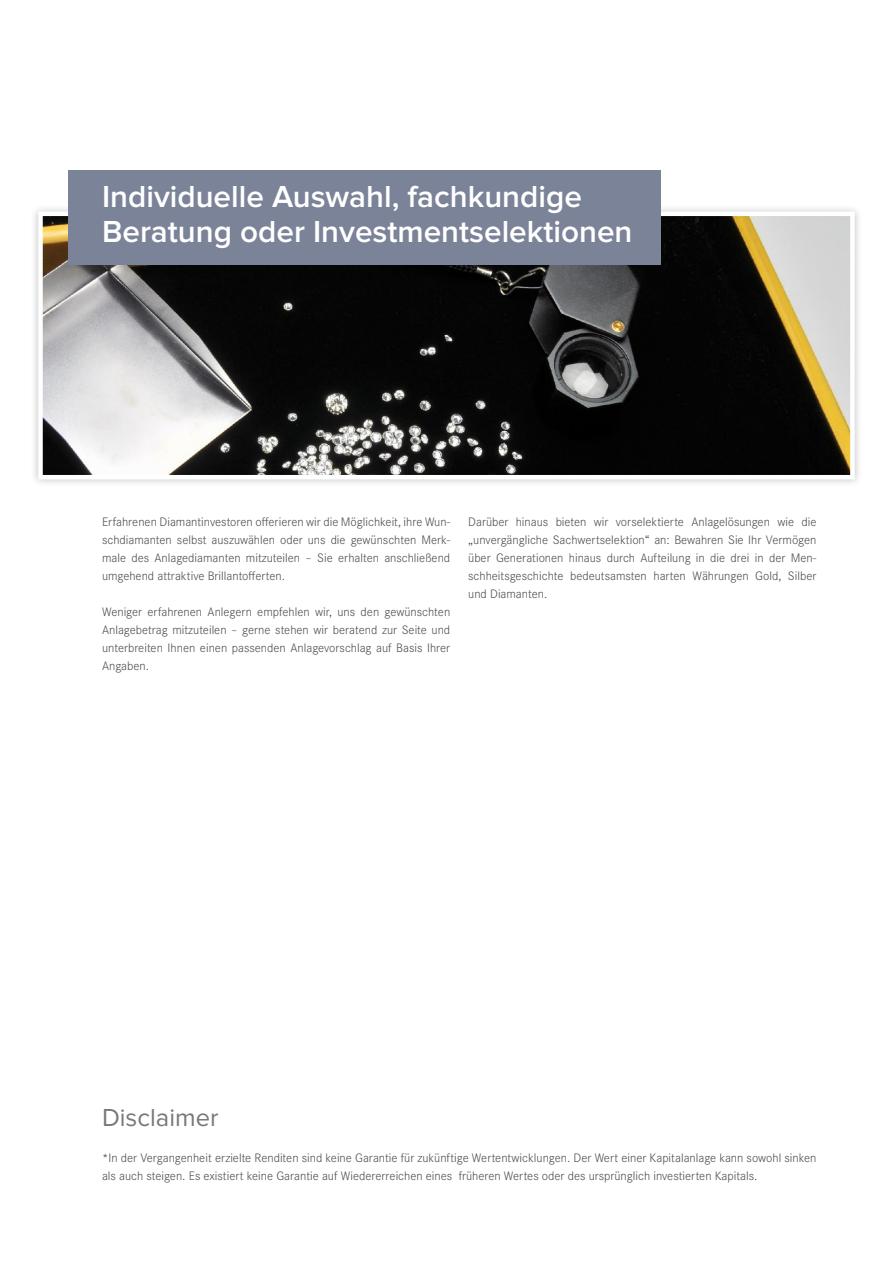
<style>
.page{position:relative;width:893px;height:1263px;background:#fff}
.page>*{position:absolute;margin:0;border:0;box-sizing:border-box;transform-origin:0 0}
.t1{font:600 31.5px/34.5px "Proxima Nova";color:#fff}
.t2{font:25.5px "Proxima Nova";color:#76787b}
.t3{font:300 12.75px/18px "Corporate S";color:#4b4c4d;text-align:justify}
</style>
<div class="page">
<div style="left:31px;top:204px;width:831px;height:283px;background:#231f20;opacity:.26"></div>
<img style="left:43px;top:217px;width:807px;height:257px">
<div style="left:38px;top:212px;width:817px;height:267px;border:4px solid #fff"></div>
<div style="left:69px;top:170px;width:592px;height:94px;background:#7b8398"></div>
<h1 class="t1" style="left:102px;top:181px;width:532px">Individuelle Auswahl, fachkundige<br>Beratung oder Investmentselektionen</h1>
<p class="t3" style="left:102px;top:512px;width:350px">Erfahrenen Diamantinvestoren offerieren wir die Möglichkeit, ihre Wun&shy;schdiamanten selbst auszuwählen oder uns die gewünschten Merk&shy;male des Anlagediamanten mitzuteilen – Sie erhalten anschließend umgehend attraktive Brillantofferten.</p>
<p class="t3" style="left:102px;top:602px;width:350px">Weniger erfahrenen Anlegern empfehlen wir, uns den gewünschten Anlagebetrag mitzuteilen – gerne stehen wir beratend zur Seite und unterbreiten Ihnen einen passenden Anlagevorschlag auf Basis Ihrer Angaben.</p>
<p class="t3" style="left:468px;top:512px;width:350px">Darüber hinaus bieten wir vorselektierte Anlagelösungen wie die „unvergängliche Sachwertselektion“ an: Bewahren Sie Ihr Vermögen über Generationen hinaus durch Aufteilung in die drei in der Men&shy;schheitsgeschichte bedeutsamsten harten Währungen Gold, Silber und Diamanten.</p>
<h2 class="t2" style="left:102px;top:1106px;width:118px">Disclaimer</h2>
<p class="t3" style="left:102px;top:1148px;width:716px">*In der Vergangenheit erzielte Renditen sind keine Garantie für zukünftige Wertentwicklungen. Der Wert einer Kapitalanlage kann sowohl sinken als auch steigen. Es existiert keine Garantie auf Wiedererreichen eines früheren Wertes oder des ursprünglich investierten Kapitals.</p>
</div>
